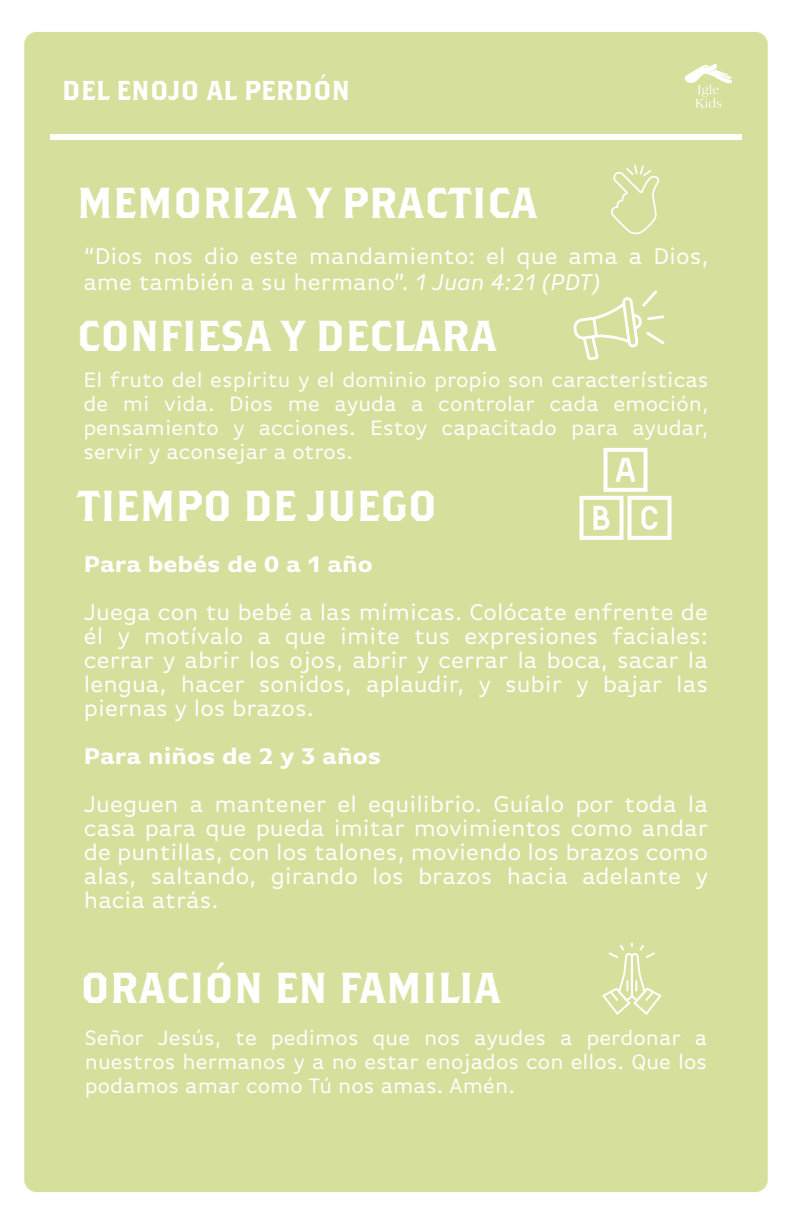
<style>
.page{position:relative;width:792px;height:1224px;background:#fff}
.page>*{position:absolute;margin:0;border:0;box-sizing:border-box;transform-origin:0 0}
.t1{font:43.2px "Brothers OT";color:#fff}
.t2{font:27.2px "Brothers OT";color:#fff}
.t3{font:24px/24px "Basic Gothic Pro";color:#fff;text-align:justify}
.t4{font:700 24px "Basic Gothic Pro";color:#fff}
.t5{font:22px/24px "Basic Gothic Pro";color:#fff;text-align:justify}
.s1{font-style:italic}
</style>
<div class="page">
<div style="left:24px;top:32px;width:744px;height:1160px;background:#d7df9d;border-radius:12px"></div>
<svg style="left:611px;top:164px;width:49px;height:71px"></svg>
<div style="left:50px;top:134px;width:692px;height:6px;background:#fff"></div>
<svg style="left:684px;top:64px;width:48px;height:44px"></svg>
<svg style="left:602px;top:943px;width:59px;height:72px"></svg>
<svg style="left:573px;top:290px;width:91px;height:70px"></svg>
<svg style="left:580px;top:448px;width:92px;height:92px"></svg>
<p class="t2" style="left:62px;top:78px;width:290px">DEL ENOJO AL PERDÓN</p>
<h1 class="t1" style="left:77px;top:183px;width:462px">MEMORIZA Y PRACTICA</h1>
<p class="t3" style="left:83px;top:243px;width:627px;line-height:26px">“Dios nos dio este mandamiento: el que ama a Dios, ame también a su hermano”. <span class="s1">1 Juan 4:21 (PDT)</span></p>
<h1 class="t1" style="left:77px;top:316px;width:422px">CONFIESA Y DECLARA</h1>
<p class="t5" style="left:83px;top:368px;width:627px">El fruto del espíritu y el dominio propio son características de mi vida. Dios me ayuda a controlar cada emoción, pensamiento y acciones. Estoy capacitado para ayudar, servir y aconsejar a otros.</p>
<h1 class="t1" style="left:77px;top:487px;width:362px">TIEMPO DE JUEGO</h1>
<p class="t4" style="left:84px;top:550px;width:290px">Para bebés de 0 a 1 año</p>
<p class="t3" style="left:84px;top:599px;width:626px">Juega con tu bebé a las mímicas. Colócate enfrente de él y motívalo a que imite tus expresiones faciales: cerrar y abrir los ojos, abrir y cerrar la boca, sacar la lengua, hacer sonidos, aplaudir, y subir y bajar las piernas y los brazos.</p>
<p class="t4" style="left:84px;top:742px;width:299px">Para niños de 2 y 3 años</p>
<p class="t3" style="left:84px;top:791px;width:626px">Jueguen a mantener el equilibrio. Guíalo por toda la casa para que pueda imitar movimientos como andar de puntillas, con los talones, moviendo los brazos como alas, saltando, girando los brazos hacia adelante y hacia atrás.</p>
<h1 class="t1" style="left:81px;top:968px;width:422px">ORACIÓN EN FAMILIA</h1>
<p class="t5" style="left:85px;top:1025px;width:624px">Señor Jesús, te pedimos que nos ayudes a perdonar a nuestros hermanos y a no estar enojados con ellos. Que los podamos amar como Tú nos amas. Amén.</p>
</div>
